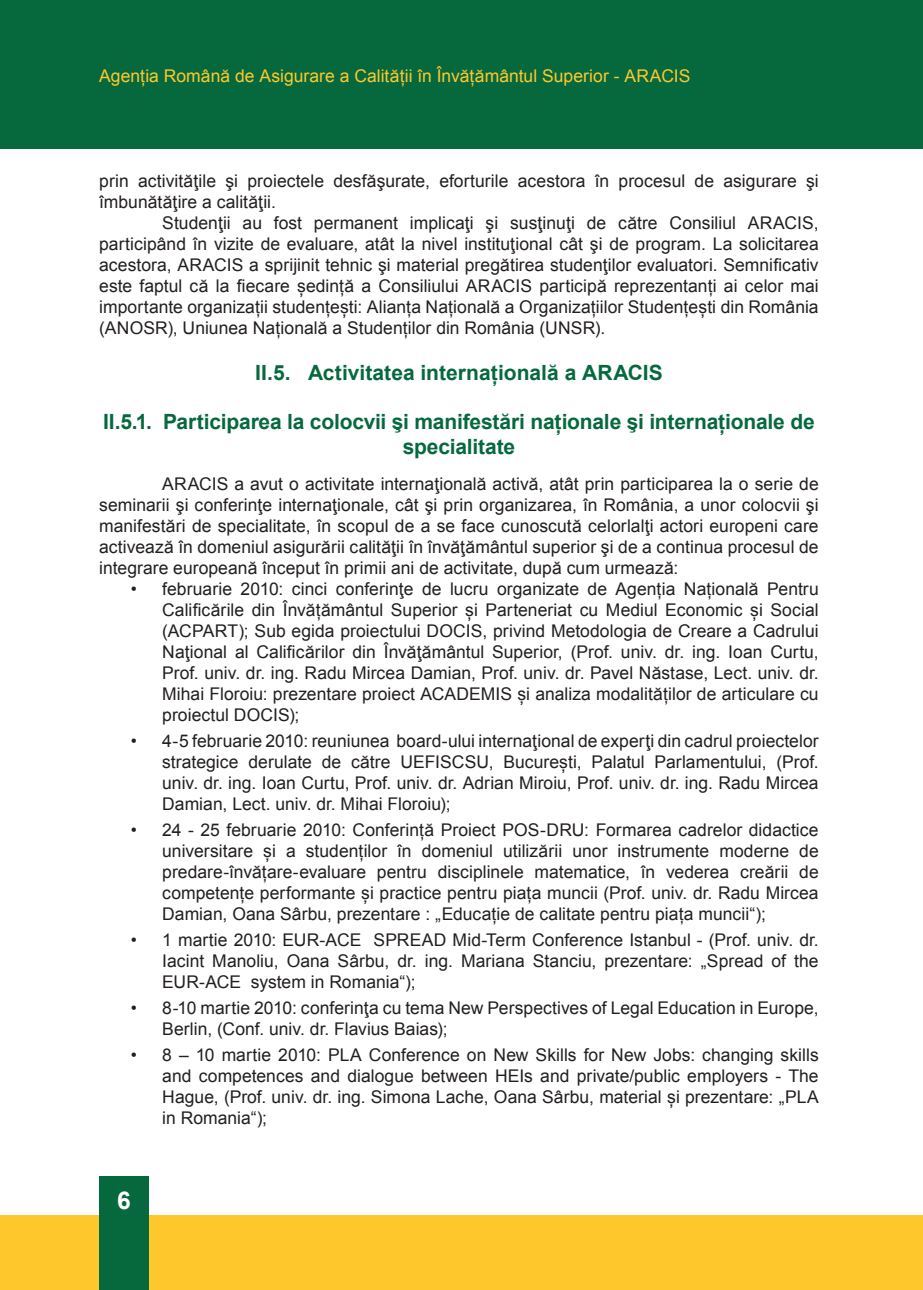
<style>
.page{position:relative;width:923px;height:1290px;background:#fff}
.page>*{position:absolute;margin:0;border:0;box-sizing:border-box;transform-origin:0 0}
.t1{font:700 24.5px "Arial";color:#fff}
.t2{font:700 21px/24.5px "Arial";letter-spacing:-.005em;color:#06693e;text-align:center}
.t3{font:17.5px/21px "Arial";color:#231f20;text-align:justify}
.t4{font:17.5px "Arial";color:#fec82d}
</style>
<div class="page">
<div style="left:0;top:1215px;width:898px;height:75px;background:#fec82d"></div>
<div style="left:898px;top:1215px;width:25px;height:75px;background:#fec82d"></div>
<div style="left:0;top:0;width:898px;height:149px;background:#06693e"></div>
<div style="left:898px;top:0;width:25px;height:149px;background:#06693e"></div>
<div style="left:99px;top:1176px;width:50px;height:114px;background:#06693e"></div>
<p class="t4" style="left:99px;top:65px;width:593px">Agenția Română de Asigurare a Calității în Învățământul Superior - ARACIS</p>
<p class="t3" style="left:99px;top:170px;width:721px">prin activităţile şi proiectele desfăşurate, eforturile acestora în procesul de asigurare şi îmbunătăţire a calităţii.</p>
<p class="t3" style="left:99px;top:212px;width:721px;text-indent:63px">Studenţii au fost permanent implicaţi şi susţinuţi de către Consiliul ARACIS, participând în vizite de evaluare, atât la nivel instituţional cât şi de program. La solicitarea acestora, ARACIS a sprijinit tehnic şi material pregătirea studenţilor evaluatori. Semnificativ este faptul că la fiecare ședință a Consiliului ARACIS participă reprezentanți ai celor mai importante organizații studențești: Alianța Națională a Organizațiilor Studențești din România (ANOSR), Uniunea Națională a Studenților din România (UNSR).</p>
<p class="t2" style="left:255px;top:361px;width:409px">II.5. Activitatea internaţională a ARACIS</p>
<p class="t2" style="left:103px;top:410px;width:713px">II.5.1. Participarea la colocvii şi manifestări naţionale şi internaţionale de specialitate</p>
<p class="t3" style="left:99px;top:473px;width:721px;text-indent:63px">ARACIS a avut o activitate internaţională activă, atât prin participarea la o serie de seminarii şi conferinţe internaţionale, cât şi prin organizarea, în România, a unor colocvii şi manifestări de specialitate, în scopul de a se face cunoscută celorlalţi actori europeni care activează în domeniul asigurării calităţii în învăţământul superior şi de a continua procesul de integrare europeană început în primii ani de activitate, după cum urmează:</p>
<p class="t3" style="left:162px;top:578px;width:658px;text-indent:-32px">• februarie 2010: cinci conferinţe de lucru organizate de Agenția Națională Pentru Calificările din Învățământul Superior și Parteneriat cu Mediul Economic și Social (ACPART); Sub egida proiectului DOCIS, privind Metodologia de Creare a Cadrului Naţional al Calificărilor din Învăţământul Superior, (Prof. univ. dr. ing. Ioan Curtu, Prof. univ. dr. ing. Radu Mircea Damian, Prof. univ. dr. Pavel Năstase, Lect. univ. dr.<br>Mihai Floroiu: prezentare proiect ACADEMIS și analiza modalităților de articulare cu proiectul DOCIS);</p>
<p class="t3" style="left:162px;top:730px;width:658px;text-indent:-32px">• 4-5 februarie 2010: reuniunea board-ului internaţional de experţi din cadrul proiectelor strategice derulate de către UEFISCSU, București, Palatul Parlamentului, (Prof. univ. dr. ing. Ioan Curtu, Prof. univ. dr. Adrian Miroiu, Prof. univ. dr. ing. Radu Mircea Damian, Lect. univ. dr. Mihai Floroiu);</p>
<p class="t3" style="left:162px;top:819px;width:658px;text-indent:-32px">• 24 - 25 februarie 2010: Conferință Proiect POS-DRU: Formarea cadrelor didactice universitare și a studenților în domeniul utilizării unor instrumente moderne de predare-învățare-evaluare pentru disciplinele matematice, în vederea creării de competențe performante și practice pentru piața muncii (Prof. univ. dr. Radu Mircea Damian, Oana Sârbu, prezentare : „Educație de calitate pentru piața muncii“);</p>
<p class="t3" style="left:162px;top:929px;width:658px;text-indent:-32px">• 1 martie 2010: EUR-ACE SPREAD Mid-Term Conference Istanbul - (Prof. univ. dr.<br>Iacint Manoliu, Oana Sârbu, dr. ing. Mariana Stanciu, prezentare: „Spread of the EUR-ACE system in Romania“);</p>
<p class="t3" style="left:162px;top:997px;width:658px;text-indent:-32px">• 8-10 martie 2010: conferinţa cu tema New Perspectives of Legal Education in Europe,<br>Berlin, (Conf. univ. dr. Flavius Baias);</p>
<p class="t3" style="left:162px;top:1044px;width:658px;text-indent:-32px">• 8 – 10 martie 2010: PLA Conference on New Skills for New Jobs: changing skills and competences and dialogue between HEIs and private/public employers - The Hague, (Prof. univ. dr. ing. Simona Lache, Oana Sârbu, material și prezentare: „PLA in Romania“);</p>
<h1 class="t1" style="left:117px;top:1184px;width:15px">6</h1>
</div>
